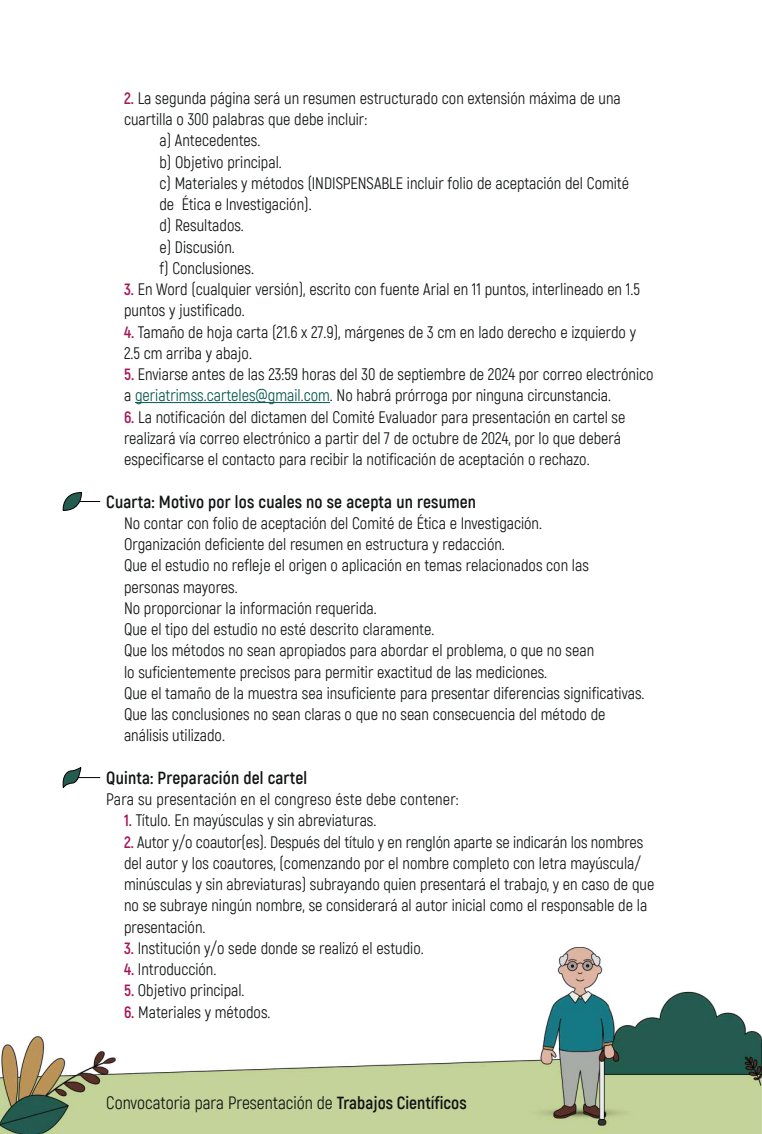
<style>
.page{position:relative;width:762px;height:1134px;background:#fff}
.page>*{position:absolute;margin:0;border:0;box-sizing:border-box;transform-origin:0 0}
.t1{font:700 17.5px "Akrobat";letter-spacing:.01em;color:#111314}
.t2{font:17.5px "Akrobat";color:#111314}
.t3{font:16.25px/21.2px "Akrobat";color:#111314}
.s1{font-weight:700;color:#a41658}
.s2{color:#03574d}
.s3{font-weight:700}
</style>
<div class="page">
<img style="left:0;top:947px;width:762px;height:187px">
<hr style="left:135px;top:402px;width:195px;height:1px;background:#03574d">
<hr style="left:70px;top:501px;width:30px;height:1px;background:#000">
<svg style="left:62px;top:492px;width:20px;height:19px"></svg>
<hr style="left:70px;top:777px;width:30px;height:1px;background:#000">
<svg style="left:62px;top:767px;width:19px;height:21px"></svg>
<p class="t3" style="left:124px;top:88px;width:498px"><span class="s1">2.</span> La segunda página será un resumen estructurado con extensión máxima de una</p>
<p class="t3" style="left:124px;top:109px;width:245px">cuartilla o 300 palabras que debe incluir:</p>
<p class="t3" style="left:159px;top:130px;width:102px">a) Antecedentes.</p>
<p class="t3" style="left:159px;top:151px;width:124px">b) Objetivo principal.</p>
<p class="t3" style="left:159px;top:173px;width:471px">c) Materiales y métodos (INDISPENSABLE incluir folio de aceptación del Comité</p>
<p class="t3" style="left:159px;top:194px;width:154px">de Ética e Investigación).</p>
<p class="t3" style="left:159px;top:215px;width:86px">d) Resultados.</p>
<p class="t3" style="left:159px;top:236px;width:77px">e) Discusión.</p>
<p class="t3" style="left:159px;top:258px;width:96px">f) Conclusiones.</p>
<p class="t3" style="left:124px;top:279px;width:517px"><span class="s1">3.</span> En Word (cualquier versión), escrito con fuente Arial en 11 puntos, interlineado en 1.5 puntos y justificado.</p>
<p class="t3" style="left:124px;top:321px;width:513px"><span class="s1">4.</span> Tamaño de hoja carta (21.6 x 27.9), márgenes de 3 cm en lado derecho e izquierdo y<br>2.5 cm arriba y abajo.</p>
<p class="t3" style="left:124px;top:364px;width:531px"><span class="s1">5.</span> Enviarse antes de las 23:59 horas del 30 de septiembre de 2024 por correo electrónico a <span class="s2">geriatrimss.carteles@gmail.com</span>. No habrá prórroga por ninguna circunstancia.</p>
<p class="t3" style="left:124px;top:406px;width:503px"><span class="s1">6.</span> La notificación del dictamen del Comité Evaluador para presentación en cartel se realizará vía correo electrónico a partir del 7 de octubre de 2024, por lo que deberá especificarse el contacto para recibir la notificación de aceptación o rechazo.</p>
<p class="t1" style="left:106px;top:491px;width:371px">Cuarta: Motivo por los cuales no se acepta un resumen</p>
<p class="t3" style="left:124px;top:513px;width:522px">No contar con folio de aceptación del Comité de Ética e Investigación.<br>Organización deficiente del resumen en estructura y redacción.<br>Que el estudio no refleje el origen o aplicación en temas relacionados con las personas mayores.<br>No proporcionar la información requerida.<br>Que el tipo del estudio no esté descrito claramente.<br>Que los métodos no sean apropiados para abordar el problema, o que no sean<br>lo suficientemente precisos para permitir exactitud de las mediciones.<br>Que el tamaño de la muestra sea insuficiente para presentar diferencias significativas.<br>Que las conclusiones no sean claras o que no sean consecuencia del método de análisis utilizado.</p>
<p class="t1" style="left:106px;top:767px;width:202px">Quinta: Preparación del cartel</p>
<p class="t3" style="left:106px;top:789px;width:354px">Para su presentación en el congreso éste debe contener:</p>
<p class="t3" style="left:124px;top:810px;width:254px"><span class="s1">1.</span> Título. En mayúsculas y sin abreviaturas.</p>
<p class="t3" style="left:124px;top:831px;width:532px"><span class="s1">2.</span> Autor y/o coautor(es). Después del título y en renglón aparte se indicarán los nombres del autor y los coautores, (comenzando por el nombre completo con letra mayúscula/ minúsculas y sin abreviaturas) subrayando quien presentará el trabajo, y en caso de que no se subraye ningún nombre, se considerará al autor inicial como el responsable de la presentación.</p>
<p class="t3" style="left:124px;top:938px;width:301px"><span class="s1">3.</span> Institución y/o sede donde se realizó el estudio.</p>
<p class="t3" style="left:124px;top:959px;width:94px"><span class="s1">4.</span> Introducción.</p>
<p class="t3" style="left:124px;top:980px;width:122px"><span class="s1">5.</span> Objetivo principal.</p>
<p class="t3" style="left:124px;top:1001px;width:148px"><span class="s1">6.</span> Materiales y métodos.</p>
<p class="t2" style="left:106px;top:1092px;width:362px">Convocatoria para Presentación de <span class="s3">Trabajos Científicos</span></p>
</div>
